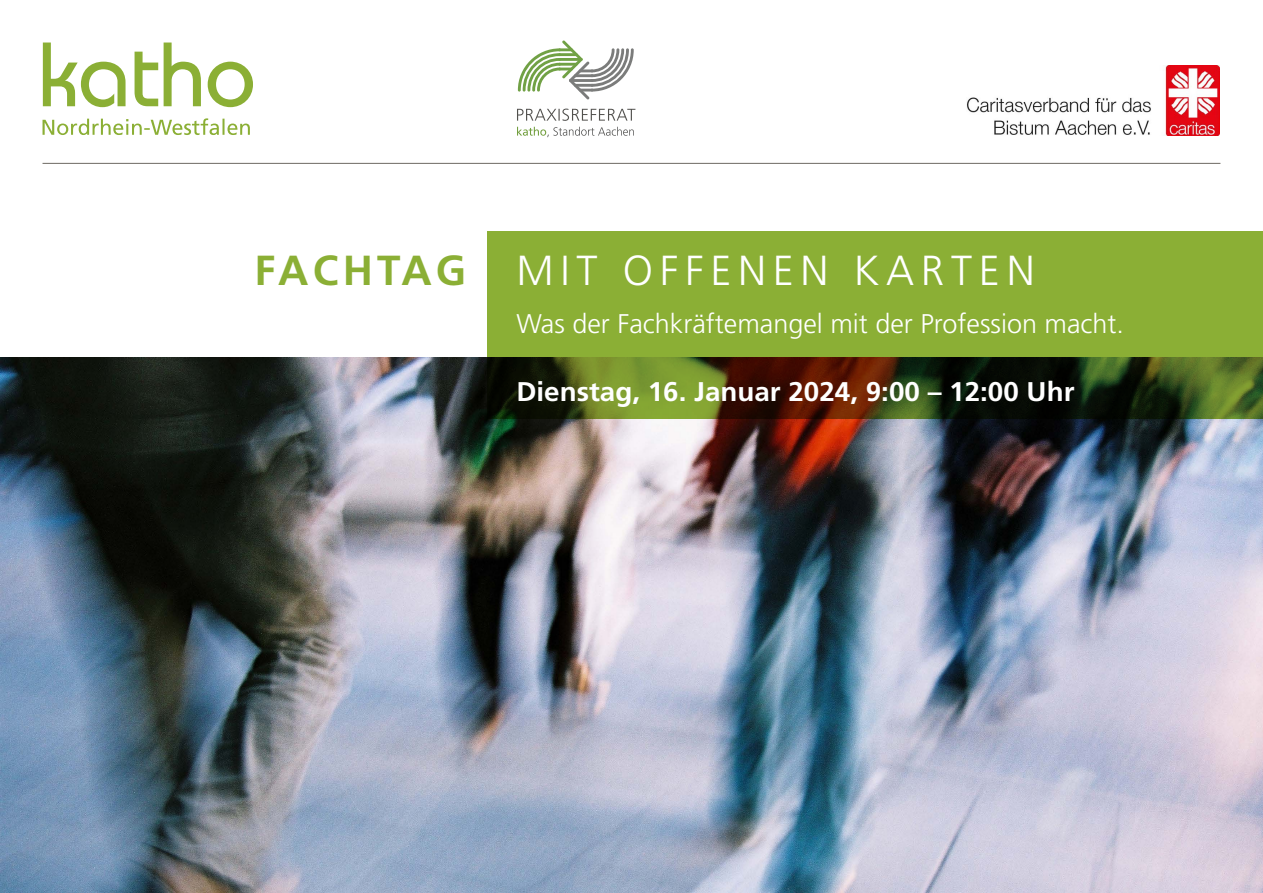
<style>
.page{position:relative;width:1263px;height:893px;background:#fff}
.page>*{position:absolute;margin:0;border:0;box-sizing:border-box;transform-origin:0 0}
.t1{font:300 42px "Frutiger LT Std";letter-spacing:.16em;color:#fff}
.t2{font:700 42px "Frutiger LT Std";letter-spacing:.1em;color:#8baf35}
.t3{font:300 27px "Frutiger LT Std";color:#fff}
.t4{font:700 27px "Frutiger LT Std";color:#fff}
</style>
<div class="page">
<hr style="left:43px;top:163px;width:1177px;height:1px;background:#6d6a63">
<svg style="left:43px;top:43px;width:210px;height:64px"></svg>
<svg style="left:43px;top:118px;width:207px;height:17px"></svg>
<img style="left:0;top:357px;width:1263px;height:536px">
<svg style="left:487px;top:232px;width:776px;height:187px;background:#708829"></svg>
<img style="left:967px;top:66px;width:252px;height:69px">
<svg style="left:518px;top:41px;width:116px;height:58px"></svg>
<svg style="left:517px;top:109px;width:118px;height:12px"></svg>
<svg style="left:517px;top:127px;width:117px;height:10px"></svg>
<h1 class="t2" style="left:254px;top:246px;width:213px">FACHTAG</h1>
<h1 class="t1" style="left:516px;top:247px;width:520px">MIT OFFENEN KARTEN</h1>
<p class="t3" style="left:516px;top:308px;width:609px">Was der Fachkräftemangel mit der Profession macht.</p>
<p class="t4" style="left:516px;top:375px;width:560px">Dienstag, 16. Januar 2024, 9:00 – 12:00 Uhr</p>
</div>
